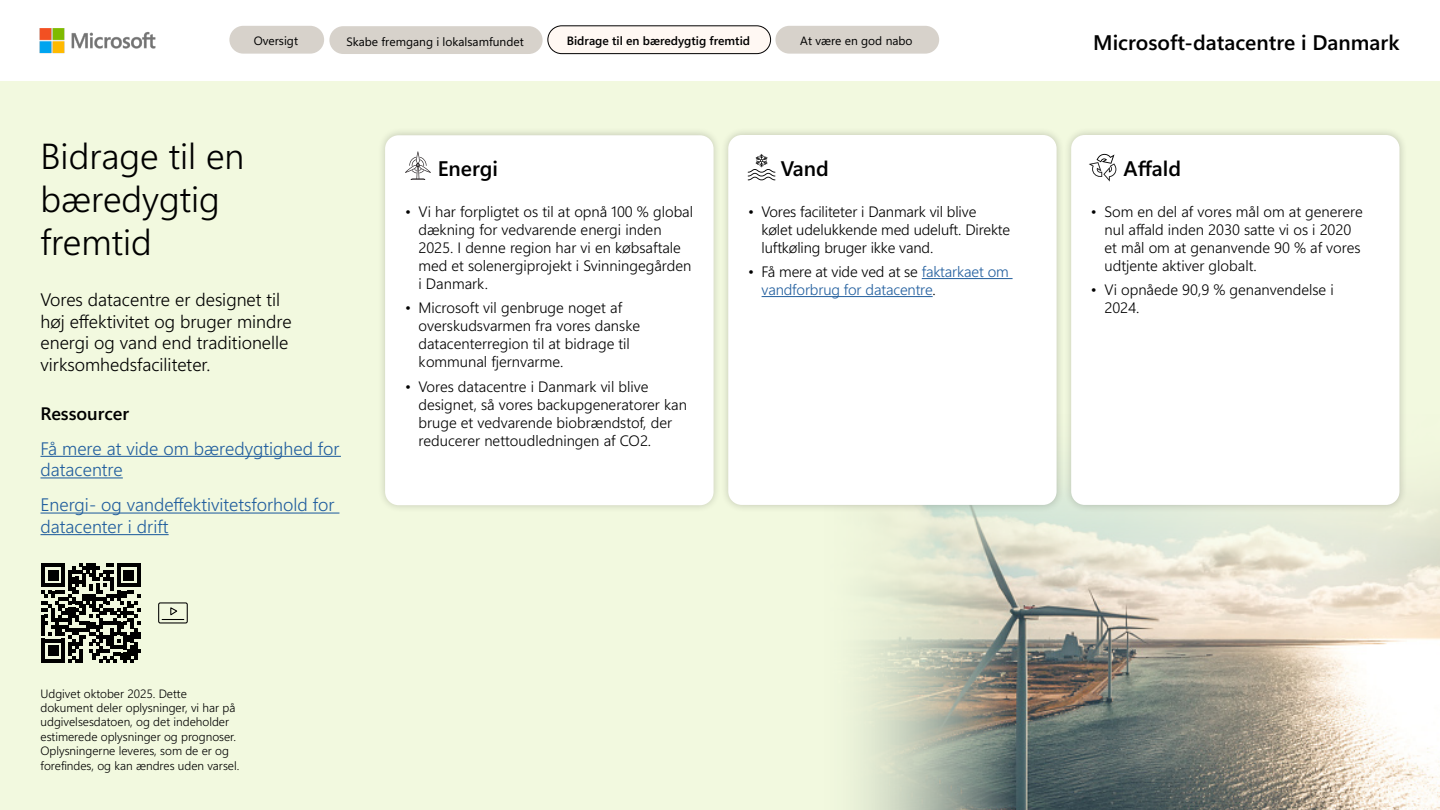
<style>
.page{position:relative;width:1440px;height:810px;background:#fff}
.page>*{position:absolute;margin:0;border:0;box-sizing:border-box;transform-origin:0 0}
.large_heading{font:36px/43.2px "Segoe Sans a 8000 15 e 0000";color:#000}
.large_subhead{font:21px "Segoe Sans a 8000";color:#000}
.larger_body_copy{font:18px/21.6px "Segoe Sans a 8000 15 e 0000";color:#000}
.larger_body_copy-2{font:18px/21.6px "Segoe Sans a 8000 15 e 0000";color:#215e9e}
.small_subhead{font:18px "Segoe Sans a 8000";color:#000}
.t1{font:15px/18px "Segoe Sans a 8000 15 e 0000";color:#000}
.t2{font:15px/18px "Segoe Sans a 8000 15 e 0000";letter-spacing:-.01em;color:#215e9e}
.Published_fine_print{font:12px/14.4px "Segoe Sans a 8000 15 e 0000";color:#000}
.Nav_inactive{font:12px "Segoe Sans a 8000";color:#000}
.Nav_active{font:12px "Segoe Sans a 8000";color:#000}
.s1{color:#000}
</style>
<div class="page">
<div style="left:0;top:81px;width:1440px;height:729px;background:#f2f9df"></div>
<img style="left:39px;top:28px;width:117px;height:26px">
<img style="left:858px;top:492px;width:582px;height:318px">
<div style="left:720px;top:127px;width:345px;height:386px;background:#000;opacity:.2"></div>
<div style="left:728px;top:135px;width:329px;height:370px;background:#fff;border-radius:14px"></div>
<div style="left:1063px;top:127px;width:345px;height:386px;background:#000;opacity:.2"></div>
<div style="left:1071px;top:135px;width:328px;height:370px;background:#fff;border-radius:14px"></div>
<div style="left:377px;top:127px;width:345px;height:386px;background:#e9f0d7"></div>
<div style="left:385px;top:135px;width:329px;height:370px;background:#fff;border-radius:14px"></div>
<hr style="left:40px;top:456px;width:301px;height:1px;background:#215e9e">
<hr style="left:40px;top:477px;width:83px;height:1px;background:#215e9e">
<hr style="left:40px;top:513px;width:299px;height:1px;background:#215e9e">
<hr style="left:40px;top:534px;width:129px;height:1px;background:#215e9e">
<hr style="left:922px;top:278px;width:91px;height:1px;background:#215e9e">
<hr style="left:762px;top:296px;width:171px;height:1px;background:#215e9e">
<svg style="left:405px;top:151px;width:26px;height:29px"></svg>
<svg style="left:748px;top:154px;width:27px;height:26px"></svg>
<svg style="left:1089px;top:154px;width:28px;height:27px"></svg>
<div style="left:229px;top:26px;width:95px;height:28px;background:#d7d2cb;border-radius:14px"></div>
<div style="left:329px;top:26px;width:214px;height:28px;background:#d7d2cb;border-radius:14px"></div>
<div style="left:548px;top:26px;width:223px;height:28px;background:#fff8f3;border-radius:14px"></div>
<div style="left:547px;top:25px;width:224px;height:29px;border:1px solid #000;border-radius:14px"></div>
<div style="left:775px;top:26px;width:164px;height:28px;background:#d7d2cb;border-radius:14px"></div>
<svg style="left:41px;top:563px;width:100px;height:100px"></svg>
<svg style="left:158px;top:602px;width:30px;height:22px"></svg>
<p class="Nav_inactive" style="left:254px;top:33px;width:46px">Oversigt</p>
<p class="Nav_inactive" style="left:346px;top:33px;width:179px">Skabe fremgang i lokalsamfundet</p>
<p class="Nav_active" style="left:567px;top:33px;width:185px">Bidrage til en bæredygtig fremtid</p>
<p class="Nav_inactive" style="left:800px;top:33px;width:114px">At være en god nabo</p>
<p class="large_heading" style="left:40px;top:133px;width:205px">Bidrage til en bæredygtig fremtid</p>
<p class="larger_body_copy" style="left:40px;top:289px;width:253px">Vores datacentre er designet til høj effektivitet og bruger mindre energi og vand end traditionelle virksomhedsfaciliteter.</p>
<p class="small_subhead" style="left:40px;top:400px;width:90px">Ressourcer</p>
<p class="larger_body_copy-2" style="left:40px;top:437px;width:301px">Få mere at vide om bæredygtighed for datacentre</p>
<p class="larger_body_copy-2" style="left:40px;top:494px;width:296px">Energi- og vandeffektivitetsforhold for datacenter i drift</p>
<p class="Published_fine_print" style="left:40px;top:686px;width:200px">Udgivet oktober 2025. Dette dokument deler oplysninger, vi har på udgivelsesdatoen, og det indeholder estimerede oplysninger og prognoser.<br>Oplysningerne leveres, som de er og forefindes, og kan ændres uden varsel.</p>
<p class="large_subhead" style="left:438px;top:153px;width:62px">Energi</p>
<p class="t1" style="left:418px;top:202px;width:276px;text-indent:-14px">• Vi har forpligtet os til at opnå 100 % global dækning for vedvarende energi inden 2025. I denne region har vi en købsaftale med et solenergiprojekt i Svinningegården i Danmark.</p>
<p class="t1" style="left:418px;top:299px;width:223px;text-indent:-14px">• Microsoft vil genbruge noget af overskudsvarmen fra vores danske datacenterregion til at bidrage til kommunal fjernvarme.</p>
<p class="t1" style="left:418px;top:377px;width:270px;text-indent:-14px">• Vores datacentre i Danmark vil blive designet, så vores backupgeneratorer kan bruge et vedvarende biobrændstof, der reducerer nettoudledningen af CO2.</p>
<p class="large_subhead" style="left:781px;top:153px;width:50px">Vand</p>
<p class="t1" style="left:762px;top:202px;width:250px;text-indent:-14px">• Vores faciliteter i Danmark vil blive kølet udelukkende med udeluft. Direkte luftkøling bruger ikke vand.</p>
<p class="t2" style="left:762px;top:263px;width:249px;text-indent:-14px"><span class="s1">• Få mere at vide ved at se</span> faktarkaet om vandforbrug for datacentre<span class="s1">.</span></p>
<h2 class="large_subhead" style="left:1093px;top:28px;width:308px">Microsoft-datacentre i Danmark</h2>
<p class="large_subhead" style="left:1124px;top:153px;width:59px">Affald</p>
<p class="t1" style="left:1104px;top:202px;width:260px;text-indent:-14px">• Som en del af vores mål om at generere nul affald inden 2030 satte vi os i 2020 et mål om at genanvende 90 % af vores udtjente aktiver globalt.</p>
<p class="t1" style="left:1104px;top:281px;width:231px;text-indent:-14px">• Vi opnåede 90,9 % genanvendelse i<br>2024.</p>
</div>
